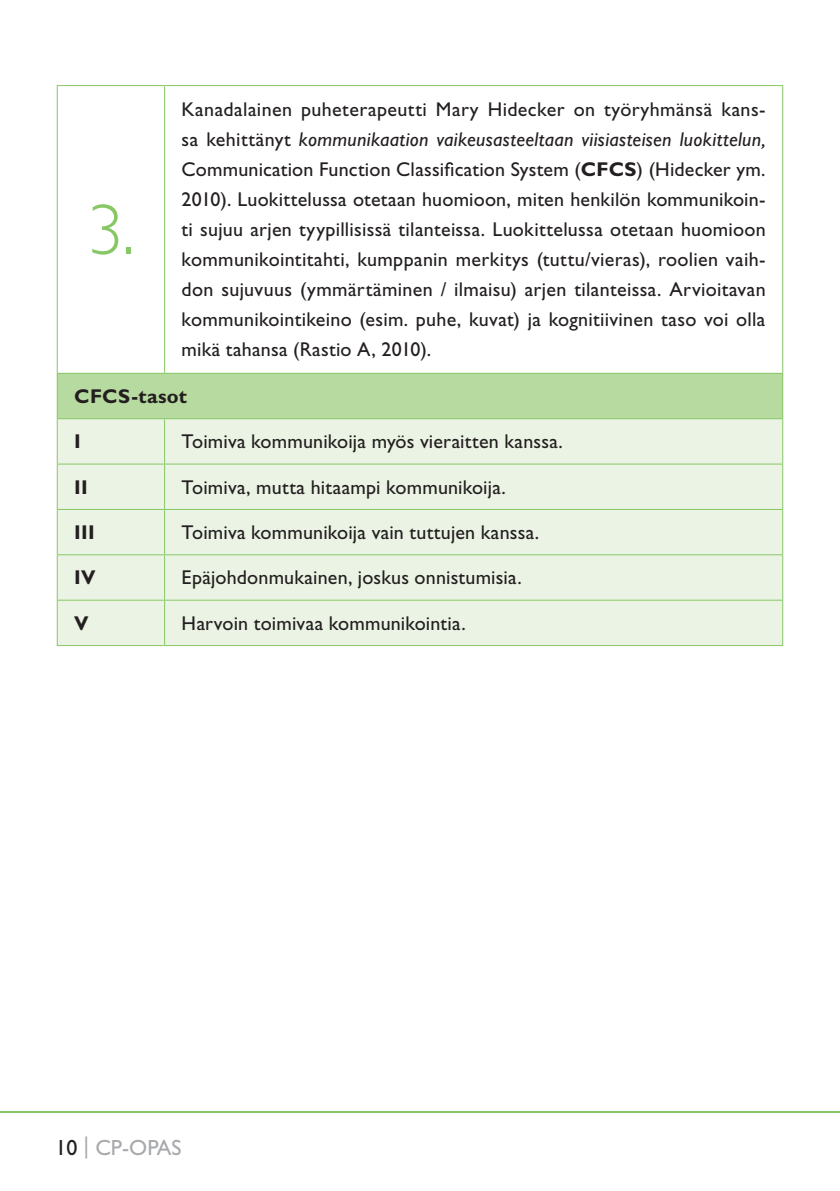
<style>
.page{position:relative;width:840px;height:1191px;background:#fff}
.page>*{position:absolute;margin:0;border:0;box-sizing:border-box;transform-origin:0 0}
.t1{font:300 72px "Gill Sans Std";color:#87c765}
.t2{font:22px "Gill Sans Std";color:#a8a9ad}
.t3{font:20px/30px "Gill Sans Std";letter-spacing:.01em;color:#231f20;text-align:justify}
.t4{font:700 20px "Gill Sans Std";letter-spacing:.02em;color:#231f20}
.s1{font-style:italic}
.s2{font-weight:700}
.s3{color:#231f20}
</style>
<div class="page">
<div style="left:57px;top:373px;width:725px;height:46px;background:#b6da9f"></div>
<div style="left:58px;top:419px;width:723px;height:226px;background:#ebf4e4"></div>
<hr style="left:57px;top:85px;width:107px;height:1px;background:#87c765">
<hr style="left:57px;top:86px;width:1px;height:287px;background:#87c765">
<hr style="left:164px;top:85px;width:618px;height:1px;background:#87c765">
<hr style="left:164px;top:86px;width:1px;height:287px;background:#87c765">
<hr style="left:781px;top:86px;width:1px;height:287px;background:#87c765">
<hr style="left:57px;top:373px;width:107px;height:1px;background:#87c765">
<hr style="left:57px;top:374px;width:1px;height:44px;background:#87c765">
<hr style="left:164px;top:373px;width:618px;height:1px;background:#87c765">
<hr style="left:781px;top:374px;width:1px;height:44px;background:#87c765">
<hr style="left:57px;top:418px;width:107px;height:1px;background:#87c765">
<hr style="left:57px;top:419px;width:1px;height:44px;background:#87c765">
<hr style="left:164px;top:418px;width:618px;height:1px;background:#87c765">
<hr style="left:164px;top:419px;width:1px;height:44px;background:#87c765">
<hr style="left:781px;top:419px;width:1px;height:44px;background:#87c765">
<hr style="left:57px;top:463px;width:107px;height:1px;background:#87c765">
<hr style="left:57px;top:464px;width:1px;height:45px;background:#87c765">
<hr style="left:164px;top:463px;width:618px;height:1px;background:#87c765">
<hr style="left:164px;top:464px;width:1px;height:45px;background:#87c765">
<hr style="left:781px;top:464px;width:1px;height:45px;background:#87c765">
<hr style="left:57px;top:509px;width:107px;height:1px;background:#87c765">
<hr style="left:57px;top:510px;width:1px;height:44px;background:#87c765">
<hr style="left:164px;top:509px;width:618px;height:1px;background:#87c765">
<hr style="left:164px;top:510px;width:1px;height:44px;background:#87c765">
<hr style="left:781px;top:510px;width:1px;height:44px;background:#87c765">
<hr style="left:57px;top:554px;width:107px;height:1px;background:#87c765">
<hr style="left:57px;top:555px;width:1px;height:44px;background:#87c765">
<hr style="left:164px;top:554px;width:618px;height:1px;background:#87c765">
<hr style="left:164px;top:555px;width:1px;height:44px;background:#87c765">
<hr style="left:781px;top:555px;width:1px;height:44px;background:#87c765">
<hr style="left:57px;top:599px;width:107px;height:1px;background:#87c765">
<hr style="left:57px;top:600px;width:1px;height:45px;background:#87c765">
<hr style="left:164px;top:599px;width:618px;height:1px;background:#87c765">
<hr style="left:164px;top:600px;width:1px;height:45px;background:#87c765">
<hr style="left:781px;top:600px;width:1px;height:45px;background:#87c765">
<hr style="left:57px;top:645px;width:107px;height:1px;background:#87c765">
<hr style="left:164px;top:645px;width:618px;height:1px;background:#87c765">
<hr style="left:0;top:1111px;width:839px;height:1px;background:#87c765">
<p class="t3" style="left:181px;top:95px;width:585px">Kanadalainen puheterapeutti Mary Hidecker on työryhmänsä kans&shy;sa kehittänyt <span class="s1">kommunikaation vaikeusasteeltaan viisiasteisen luokittelun, </span>Communication Function Classification System (<span class="s2">CFCS</span>) (Hidecker ym.<br>2010). Luokittelussa otetaan huomioon, miten henkilön kommunikoin&shy;ti sujuu arjen tyypillisissä tilanteissa. Luokittelussa otetaan huomioon kommunikointitahti, kumppanin merkitys (tuttu/vieras), roolien vaih&shy;don sujuvuus (ymmärtäminen / ilmaisu) arjen tilanteissa. Arvioitavan kommunikointikeino (esim. puhe, kuvat) ja kognitiivinen taso voi olla mikä tahansa (Rastio A, 2010).</p>
<p class="t4" style="left:74px;top:384px;width:114px">CFCS-tasot</p>
<p class="t4" style="left:74px;top:429px;width:5px">I</p>
<p class="t3" style="left:181px;top:426px;width:382px">Toimiva kommunikoija myös vieraitten kanssa.</p>
<p class="t4" style="left:74px;top:475px;width:7px">II</p>
<p class="t3" style="left:181px;top:472px;width:326px">Toimiva, mutta hitaampi kommunikoija.</p>
<p class="t4" style="left:74px;top:520px;width:7px">III</p>
<p class="t3" style="left:181px;top:517px;width:359px">Toimiva kommunikoija vain tuttujen kanssa.</p>
<p class="t4" style="left:74px;top:566px;width:11px">IV</p>
<p class="t3" style="left:181px;top:563px;width:341px">Epäjohdonmukainen, joskus onnistumisia.</p>
<p class="t4" style="left:74px;top:611px;width:16px">V</p>
<p class="t3" style="left:181px;top:608px;width:285px">Harvoin toimivaa kommunikointia.</p>
<h1 class="t1" style="left:87px;top:189px;width:49px">3.</h1>
<p class="t2" style="left:55px;top:1135px;width:128px"><span class="s3">10</span> | CP-OPAS</p>
</div>
